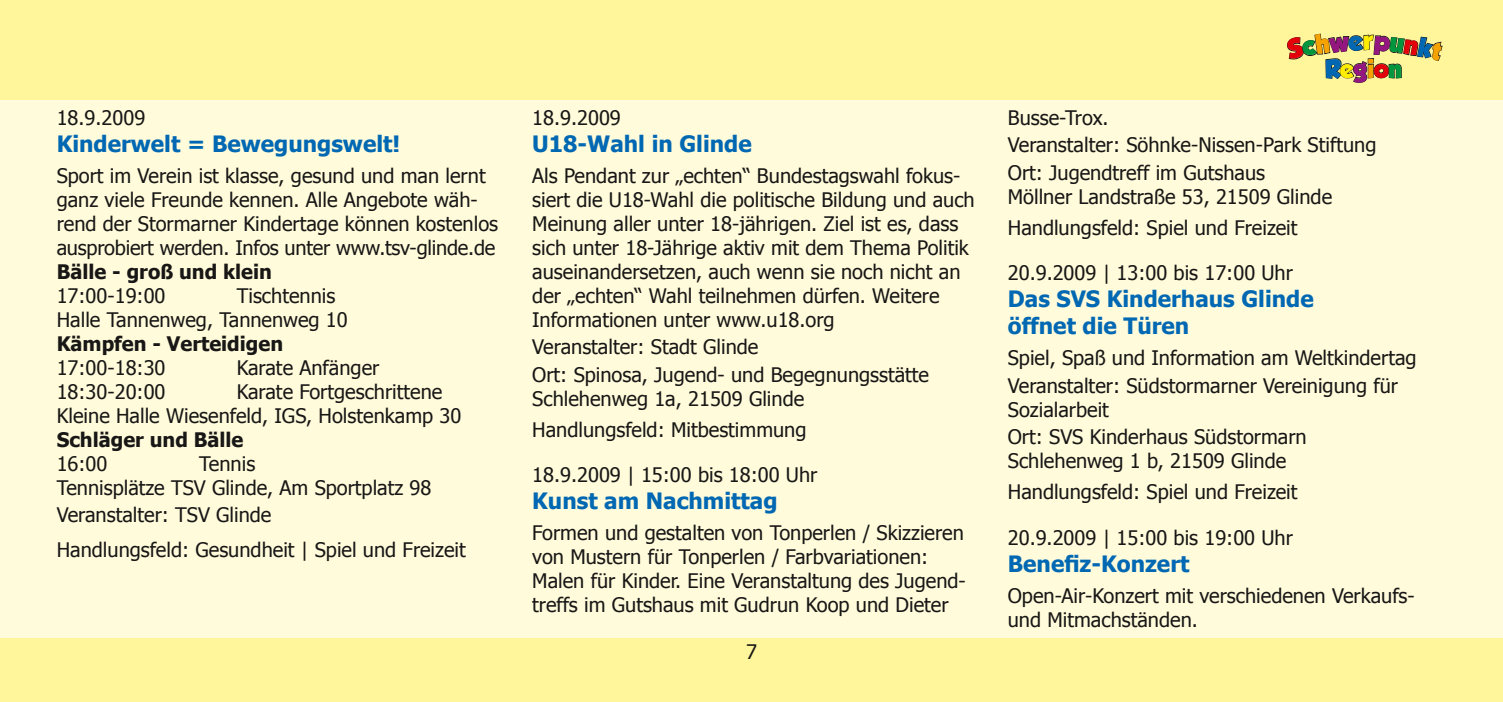
<style>
.page{position:relative;width:1503px;height:702px;background:#fff}
.page>*{position:absolute;margin:0;border:0;box-sizing:border-box;transform-origin:0 0}
.t1{font:23px "GROBOLD";color:#0068b3}
.t2{font:700 22.5px/27px "Tahoma";color:#0068b3}
.t3{font:20px/24px "Tahoma";color:#181716}
.t4{font:700 20px "Tahoma";color:#181716}
.s1{color:#ffed00}
.s2{color:#941680}
.s3{color:#f6a200}
.s4{color:#e3000b}
.s5{color:#00963e}
</style>
<div class="page">
<div style="left:0;top:0;width:1502px;height:702px;background:#fffbdb"></div>
<div style="left:0;top:638px;width:1502px;height:64px;background:#fff59a"></div>
<div style="left:0;top:0;width:1502px;height:99px;background:#fff59a"></div>
<svg style="left:1287px;top:33px;width:156px;height:50px"></svg>
<p class="t3" style="left:57px;top:104px;width:90px">18.9.2009</p>
<p class="t2" style="left:57px;top:128px;width:345px">Kinderwelt = Bewegungswelt!</p>
<p class="t3" style="left:57px;top:162px;width:443px">Sport im Verein ist klasse, gesund und man lernt ganz viele Freunde kennen. Alle Angebote wäh&shy;rend der Stormarner Kindertage können kostenlos ausprobiert werden. Infos unter www.tsv-glinde.de</p>
<p class="t4" style="left:57px;top:257px;width:217px">Bälle - groß und klein</p>
<p class="t3" style="left:57px;top:282px;width:110px">17:00-19:00</p>
<p class="t3" style="left:57px;top:282px;width:292px;text-indent:180px">Tischtennis<br>Halle Tannenweg, Tannenweg 10</p>
<p class="t4" style="left:57px;top:329px;width:228px">Kämpfen - Verteidigen</p>
<p class="t3" style="left:57px;top:354px;width:110px">17:00-18:30</p>
<p class="t3" style="left:237px;top:354px;width:144px">Karate Anfänger</p>
<p class="t3" style="left:57px;top:378px;width:110px">18:30-20:00</p>
<p class="t3" style="left:57px;top:378px;width:406px;text-indent:180px">Karate Fortgeschrittene<br>Kleine Halle Wiesenfeld, IGS, Holstenkamp 30</p>
<p class="t4" style="left:57px;top:425px;width:188px">Schläger und Bälle</p>
<p class="t3" style="left:57px;top:450px;width:52px">16:00</p>
<p class="t3" style="left:57px;top:450px;width:376px;text-indent:142px">Tennis<br>Tennisplätze TSV Glinde, Am Sportplatz 98</p>
<p class="t3" style="left:57px;top:496px;width:410px;line-height:34.8px">Veranstalter: TSV Glinde<br>Handlungsfeld: Gesundheit | Spiel und Freizeit</p>
<p class="t3" style="left:532px;top:104px;width:90px">18.9.2009</p>
<p class="t2" style="left:532px;top:128px;width:221px">U18-Wahl in Glinde</p>
<p class="t3" style="left:532px;top:162px;width:444px">Als Pendant zur „echten“ Bundestagswahl fokus&shy;siert die U18-Wahl die politische Bildung und auch Meinung aller unter 18-jährigen. Ziel ist es, dass sich unter 18-Jährige aktiv mit dem Thema Politik auseinandersetzen, auch wenn sie noch nicht an der „echten“ Wahl teilnehmen dürfen. Weitere Informationen unter www.u18.org</p>
<p class="t3" style="left:532px;top:332px;width:398px;line-height:27.5px">Veranstalter: Stadt Glinde<br>Ort: Spinosa, Jugend- und Begegnungsstätte</p>
<p class="t3" style="left:532px;top:382px;width:276px;line-height:31px">Schlehenweg 1a, 21509 Glinde<br>Handlungsfeld: Mitbestimmung</p>
<p class="t3" style="left:532px;top:462px;width:287px">18.9.2009 | 15:00 bis 18:00 Uhr</p>
<p class="t2" style="left:532px;top:486px;width:247px">Kunst am Nachmittag</p>
<p class="t3" style="left:532px;top:520px;width:435px">Formen und gestalten von Tonperlen / Skizzieren von Mustern für Tonperlen / Farbvariationen:<br>Malen für Kinder. Eine Veranstaltung des Jugend&shy;treffs im Gutshaus mit Gudrun Koop und Dieter</p>
<p class="t3" style="left:746px;top:639px;width:12px">7</p>
<p class="t1" style="left:1325px;top:55px;width:78px">R<span class="s1">e</span><span class="s2">g</span><span class="s3">i</span><span class="s4">o</span><span class="s5">n</span></p>
<p class="t3" style="left:1007px;top:102px;width:370px;line-height:27.5px">Busse-Trox.<br>Veranstalter: Söhnke-Nissen-Park Stiftung<br>Ort: Jugendtreff im Gutshaus</p>
<p class="t3" style="left:1007px;top:180px;width:326px;line-height:31px">Möllner Landstraße 53, 21509 Glinde<br>Handlungsfeld: Spiel und Freizeit</p>
<p class="t3" style="left:1007px;top:260px;width:287px">20.9.2009 | 13:00 bis 17:00 Uhr</p>
<p class="t2" style="left:1007px;top:284px;width:307px">Das SVS Kinderhaus Glinde öffnet die Türen</p>
<p class="t3" style="left:1007px;top:343px;width:410px;line-height:27.5px">Spiel, Spaß und Information am Weltkindertag<br>Veranstalter: Südstormarner Vereinigung für</p>
<p class="t3" style="left:1007px;top:394px;width:300px;line-height:27.5px">Sozialarbeit<br>Ort: SVS Kinderhaus Südstormarn</p>
<p class="t3" style="left:1007px;top:444px;width:291px;line-height:31px">Schlehenweg 1 b, 21509 Glinde<br>Handlungsfeld: Spiel und Freizeit</p>
<p class="t3" style="left:1007px;top:524px;width:287px">20.9.2009 | 15:00 bis 19:00 Uhr</p>
<p class="t2" style="left:1007px;top:548px;width:183px">Benefiz-Konzert</p>
<p class="t3" style="left:1007px;top:582px;width:408px">Open-Air-Konzert mit verschiedenen Verkaufs&shy;und Mitmachständen.</p>
</div>
